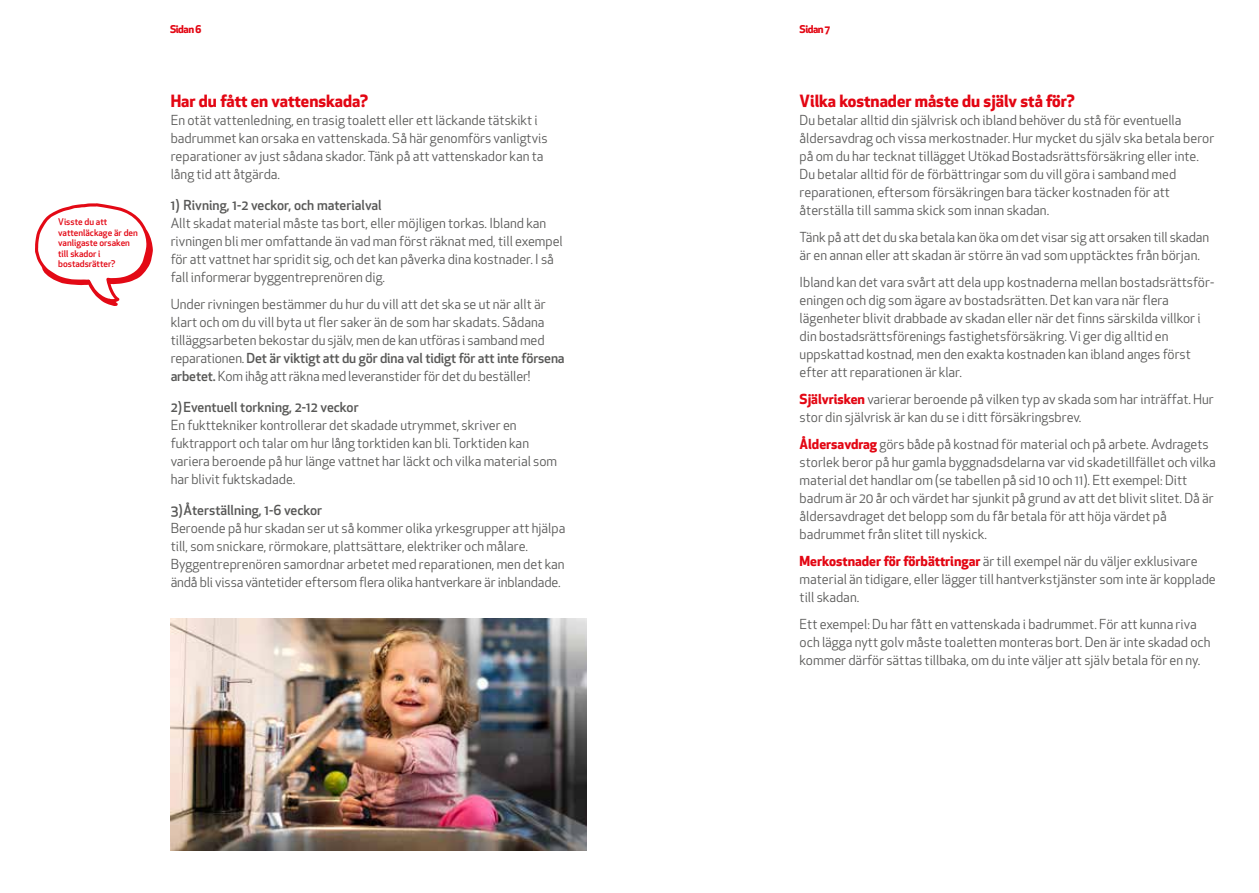
<style>
.page{position:relative;width:1259px;height:893px;background:#fff}
.page>*{position:absolute;margin:0;border:0;box-sizing:border-box;transform-origin:0 0}
.t1{font:700 16.5px "Apex New";color:#e30613}
.t2{font:13.5px/18px "Apex New";color:#575756}
.t3{font:500 13.5px "Apex New";color:#575756}
.t4{font:700 10.5px "Apex New";letter-spacing:-.045em;color:#e30613}
.t5{font:500 9px/10.5px "Apex New";color:#e30613}
.s1{font-weight:500}
.s2{font-weight:700;color:#e30613}
</style>
<div class="page">
<svg style="left:35px;top:203px;width:118px;height:103px"></svg>
<img style="left:170px;top:619px;width:417px;height:231px">
<p class="t5" style="left:58px;top:217px;width:81px">Visste du att vattenläckage är den vanligaste orsaken till skador i bostadsrätter?</p>
<p class="t4" style="left:170px;top:22px;width:33px">Sidan 6</p>
<p class="t4" style="left:799px;top:22px;width:32px">Sidan 7</p>
<p class="t1" style="left:171px;top:89px;width:199px">Har du fått en vattenskada?</p>
<p class="t2" style="left:171px;top:111px;width:378px">En otät vattenledning, en trasig toalett eller ett läckande tätskikt i badrummet kan orsaka en vattenskada. Så här genomförs vanligtvis reparationer av just sådana skador. Tänk på att vattenskador kan ta lång tid att åtgärda.</p>
<p class="t3" style="left:171px;top:196px;width:212px">1) Rivning, 1-2 veckor, och materialval</p>
<p class="t2" style="left:171px;top:214px;width:394px">Allt skadat material måste tas bort, eller möjligen torkas. Ibland kan rivningen bli mer omfattande än vad man först räknat med, till exempel för att vattnet har spridit sig, och det kan påverka dina kostnader. I så fall informerar byggentreprenören dig.</p>
<p class="t2" style="left:171px;top:295px;width:395px">Under rivningen bestämmer du hur du vill att det ska se ut när allt är klart och om du vill byta ut fler saker än de som har skadats. Sådana tilläggsarbeten bekostar du själv, men de kan utföras i samband med reparationen. <span class="s1">Det är viktigt att du gör dina val tidigt för att inte försena arbetet.</span> Kom ihåg att räkna med leveranstider för det du beställer!</p>
<p class="t3" style="left:171px;top:398px;width:189px">2)Eventuell torkning, 2-12 veckor</p>
<p class="t2" style="left:171px;top:416px;width:388px">En fukttekniker kontrollerar det skadade utrymmet, skriver en fuktrapport och talar om hur lång torktiden kan bli. Torktiden kan variera beroende på hur länge vattnet har läckt och vilka material som har blivit fuktskadade.</p>
<p class="t3" style="left:171px;top:501px;width:153px">3)Återställning, 1-6 veckor</p>
<p class="t2" style="left:171px;top:519px;width:396px">Beroende på hur skadan ser ut så kommer olika yrkesgrupper att hjälpa till, som snickare, rörmokare, plattsättare, elektriker och målare.<br>Byggentreprenören samordnar arbetet med reparationen, men det kan ändå bli vissa väntetider eftersom flera olika hantverkare är inblandade.</p>
<p class="t1" style="left:799px;top:89px;width:277px">Vilka kostnader måste du själv stå för?</p>
<p class="t2" style="left:799px;top:111px;width:416px">Du betalar alltid din självrisk och ibland behöver du stå för eventuella åldersavdrag och vissa merkostnader. Hur mycket du själv ska betala beror på om du har tecknat tillägget Utökad Bostadsrättsförsäkring eller inte.<br>Du betalar alltid för de förbättringar som du vill göra i samband med reparationen, eftersom försäkringen bara täcker kostnaden för att återställa till samma skick som innan skadan.</p>
<p class="t2" style="left:799px;top:228px;width:411px">Tänk på att det du ska betala kan öka om det visar sig att orsaken till skadan är en annan eller att skadan är större än vad som upptäcktes från början.</p>
<p class="t2" style="left:799px;top:273px;width:416px">Ibland kan det vara svårt att dela upp kostnaderna mellan bostadsrättsför&shy;eningen och dig som ägare av bostadsrätten. Det kan vara när flera lägenheter blivit drabbade av skadan eller när det finns särskilda villkor i din bostadsrättsförenings fastighetsförsäkring. Vi ger dig alltid en uppskattad kostnad, men den exakta kostnaden kan ibland anges först efter att reparationen är klar.</p>
<p class="t2" style="left:799px;top:390px;width:416px"><span class="s2">Självrisken</span> varierar beroende på vilken typ av skada som har inträffat. Hur stor din självrisk är kan du se i ditt försäkringsbrev.</p>
<p class="t2" style="left:799px;top:435px;width:418px"><span class="s2">Åldersavdrag</span> görs både på kostnad för material och på arbete. Avdragets storlek beror på hur gamla byggnadsdelarna var vid skadetillfället och vilka material det handlar om (se tabellen på sid 10 och 11). Ett exempel: Ditt badrum är 20 år och värdet har sjunkit på grund av att det blivit slitet. Då är åldersavdraget det belopp som du får betala för att höja värdet på badrummet från slitet till nyskick.</p>
<p class="t2" style="left:799px;top:552px;width:418px"><span class="s2">Merkostnader för förbättringar</span> är till exempel när du väljer exklusivare material än tidigare, eller lägger till hantverkstjänster som inte är kopplade till skadan.</p>
<p class="t2" style="left:799px;top:615px;width:412px">Ett exempel: Du har fått en vattenskada i badrummet. För att kunna riva och lägga nytt golv måste toaletten monteras bort. Den är inte skadad och kommer därför sättas tillbaka, om du inte väljer att själv betala för en ny.</p>
</div>
